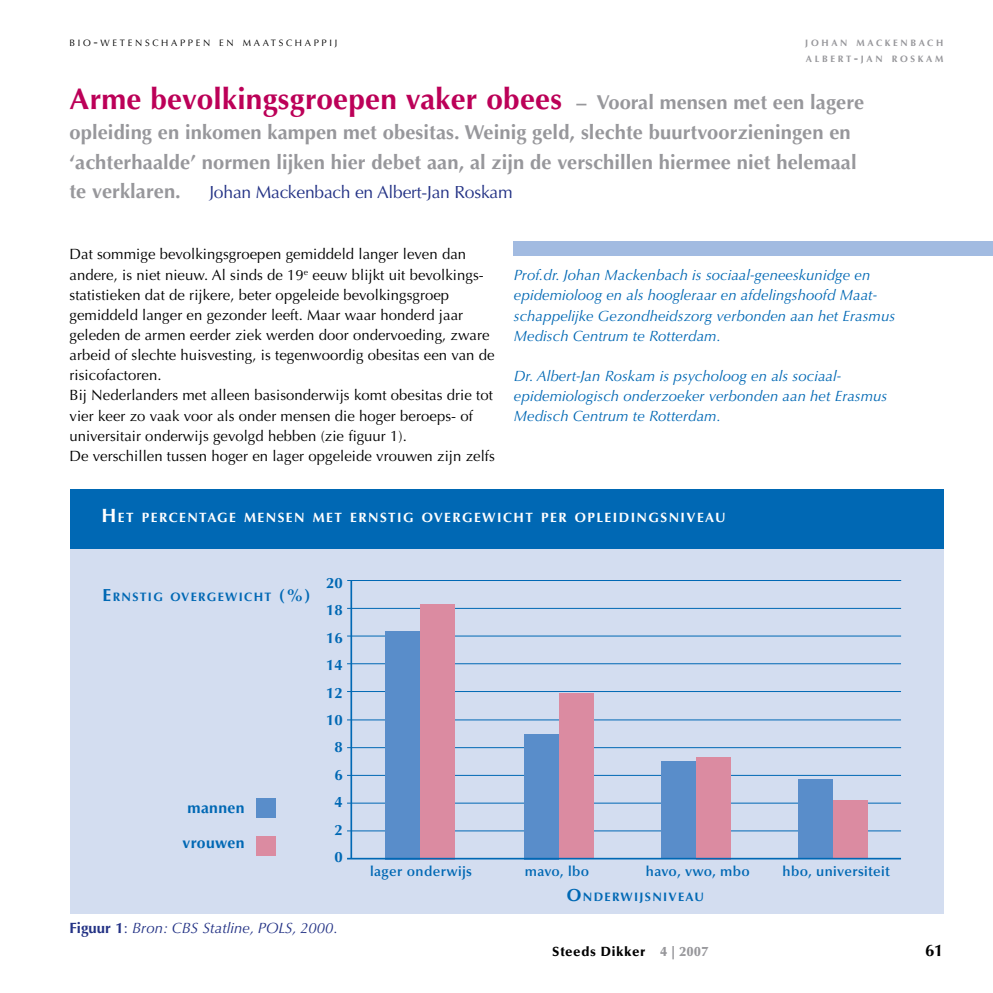
<style>
.page{position:relative;width:993px;height:993px;background:#fff}
.page>*{position:absolute;margin:0;border:0;box-sizing:border-box;transform-origin:0 0}
.t1{font:700 29.75px "Optima";letter-spacing:.01em;color:#bc0058}
.t2{font:700 20.12px/29.8px "Optima";letter-spacing:.005em;color:#97979b}
.t3{font:17.5px "Optima";letter-spacing:-.01em;color:#233285}
.t4{font:700 16.62px "Optima";color:#000}
.t5{font:700 15.75px "Optima";letter-spacing:.025em;color:#0068b4}
.t6{font:700 15.05px/27.5px "Optima";color:#0068b4;text-align:center}
.t7{font:14.88px/20.1px "Optima";letter-spacing:.005em;color:#000}
.t8{font:italic 14.88px/20.1px "Optima";letter-spacing:.005em;color:#0068b4}
.t9{font:italic 14.88px "Optima";letter-spacing:.005em;color:#233285}
.t10{font:600 14.17px "Optima";letter-spacing:.025em;color:#0068b4}
.t11{font:700 13.47px "Optima";letter-spacing:.105em;color:#fff}
.t12{font:900 13.3px "Optima";letter-spacing:.05em;color:#000}
.t13{font:700 12.25px "Optima";letter-spacing:.105em;color:#0068b4}
.t14{font:9.28px "Optima";letter-spacing:.285em;color:#000}
.t15{font:700 9.28px/15.9px "Optima";letter-spacing:.285em;color:#97979b}
.s1{font-size:13.3px}
.s2{font-size:20.12px;color:#97979b}
.s3{font-size:19.25px}
.s4{font-size:17.5px}
.s5{font-weight:700;font-style:normal}
.s6{font-style:normal}
.s7{color:#97979b}
</style>
<div class="page">
<div style="left:513px;top:242px;width:479px;height:14px;background:#a2bbe1"></div>
<div style="left:70px;top:548px;width:873px;height:365px;background:#d3ddf0"></div>
<div style="left:256px;top:835px;width:20px;height:20px;background:#db8ba1"></div>
<div style="left:256px;top:798px;width:20px;height:20px;background:#598dca"></div>
<hr style="left:347px;top:580px;width:553px;height:1px;background:#0068b4">
<hr style="left:347px;top:608px;width:553px;height:1px;background:#0068b4">
<hr style="left:347px;top:635px;width:553px;height:1px;background:#0068b4">
<hr style="left:347px;top:663px;width:553px;height:1px;background:#0068b4">
<hr style="left:347px;top:691px;width:553px;height:1px;background:#0068b4">
<hr style="left:347px;top:719px;width:553px;height:1px;background:#0068b4">
<hr style="left:347px;top:747px;width:553px;height:1px;background:#0068b4">
<hr style="left:347px;top:774px;width:553px;height:1px;background:#0068b4">
<hr style="left:347px;top:802px;width:553px;height:1px;background:#0068b4">
<hr style="left:347px;top:830px;width:553px;height:1px;background:#0068b4">
<hr style="left:350px;top:580px;width:2px;height:278px;background:#0068b4">
<div style="left:385px;top:630px;width:35px;height:229px;background:#598dca"></div>
<div style="left:833px;top:800px;width:34px;height:59px;background:#db8ba1"></div>
<div style="left:524px;top:733px;width:34px;height:126px;background:#598dca"></div>
<div style="left:420px;top:604px;width:34px;height:255px;background:#db8ba1"></div>
<div style="left:661px;top:761px;width:34px;height:98px;background:#598dca"></div>
<div style="left:695px;top:756px;width:35px;height:103px;background:#db8ba1"></div>
<div style="left:798px;top:779px;width:35px;height:80px;background:#598dca"></div>
<div style="left:559px;top:693px;width:34px;height:166px;background:#db8ba1"></div>
<hr style="left:347px;top:857px;width:553px;height:2px;background:#0068b4">
<div style="left:70px;top:489px;width:873px;height:59px;background:#0068b4"></div>
<p class="t14" style="left:69px;top:38px;width:269px">BIO<span class="s1">-</span>WETENSCHAPPEN EN MAATSCHAPPIJ</p>
<p class="t15" style="left:805px;top:35px;width:139px">JOHAN MACKENBACH<br>ALBERT<span class="s1">-</span>JAN ROSKAM</p>
<h1 class="t1" style="left:69px;top:82px;width:796px">Arme bevolkingsgroepen vaker obees <span class="s2">– Vooral mensen met een lagere</span></h1>
<h2 class="t2" style="left:69px;top:117px;width:788px">opleiding en inkomen kampen met obesitas. Weinig geld, slechte buurtvoorzieningen en ‘achterhaalde’ normen lijken hier debet aan, al zijn de verschillen hiermee niet helemaal te verklaren.</h2>
<p class="t3" style="left:209px;top:182px;width:304px">Johan Mackenbach en Albert-Jan Roskam</p>
<p class="t7" style="left:69px;top:244px;width:427px">Dat sommige bevolkingsgroepen gemiddeld langer leven dan andere, is niet nieuw. Al sinds de 19<sup>e</sup> eeuw blijkt uit bevolkings&shy;statistieken dat de rijkere, beter opgeleide bevolkingsgroep gemiddeld langer en gezonder leeft. Maar waar honderd jaar geleden de armen eerder ziek werden door ondervoeding, zware arbeid of slechte huisvesting, is tegenwoordig obesitas een van de risicofactoren.<br>Bij Nederlanders met alleen basisonderwijs komt obesitas drie tot vier keer zo vaak voor als onder mensen die hoger beroeps- of universitair onderwijs gevolgd hebben (zie figuur 1).<br>De verschillen tussen hoger en lager opgeleide vrouwen zijn zelfs</p>
<p class="t8" style="left:513px;top:265px;width:382px">Prof.dr. Johan Mackenbach is sociaal-geneeskunidge en epidemioloog en als hoogleraar en afdelingshoofd Maat&shy;schappelijke Gezondheidszorg verbonden aan het Erasmus Medisch Centrum te Rotterdam.</p>
<p class="t8" style="left:513px;top:366px;width:375px">Dr. Albert-Jan Roskam is psycholoog en als sociaal&shy;epidemiologisch onderzoeker verbonden aan het Erasmus<br>Medisch Centrum te Rotterdam.</p>
<p class="t11" style="left:101px;top:509px;width:625px"><span class="s3">H</span> ET PERCENTAGE MENSEN MET ERNSTIG OVERGEWICHT PER OPLEIDINGSNIVEAU</p>
<p class="t13" style="left:103px;top:590px;width:209px"><span class="s4">E</span> RNSTIG OVERGEWICHT <span class="s4">(%)</span></p>
<p class="t5" style="left:187px;top:798px;width:59px">mannen</p>
<p class="t5" style="left:182px;top:833px;width:64px">vrouwen</p>
<p class="t6" style="left:326px;top:569px;width:18px">20<br>18<br>16<br>14<br>12<br>10<br>8<br>6<br>4<br>2<br>0</p>
<p class="t9" style="left:69px;top:918px;width:270px"><span class="s5">Figuur 1</span><span class="s6">:</span> Bron: CBS Statline, POLS, 2000.</p>
<p class="t10" style="left:370px;top:862px;width:103px">lager onderwijs</p>
<p class="t10" style="left:524px;top:862px;width:66px">mavo, lbo</p>
<p class="t10" style="left:645px;top:862px;width:106px">havo, vwo, mbo</p>
<p class="t10" style="left:782px;top:862px;width:109px">hbo, universiteit</p>
<p class="t13" style="left:566px;top:888px;width:138px"><span class="s4">O</span>NDERWIJSNIVEAU</p>
<p class="t12" style="left:552px;top:943px;width:157px">Steeds Dikker <span class="s7">4 | 2007</span></p>
<p class="t4" style="left:924px;top:940px;width:20px">61</p>
</div>
